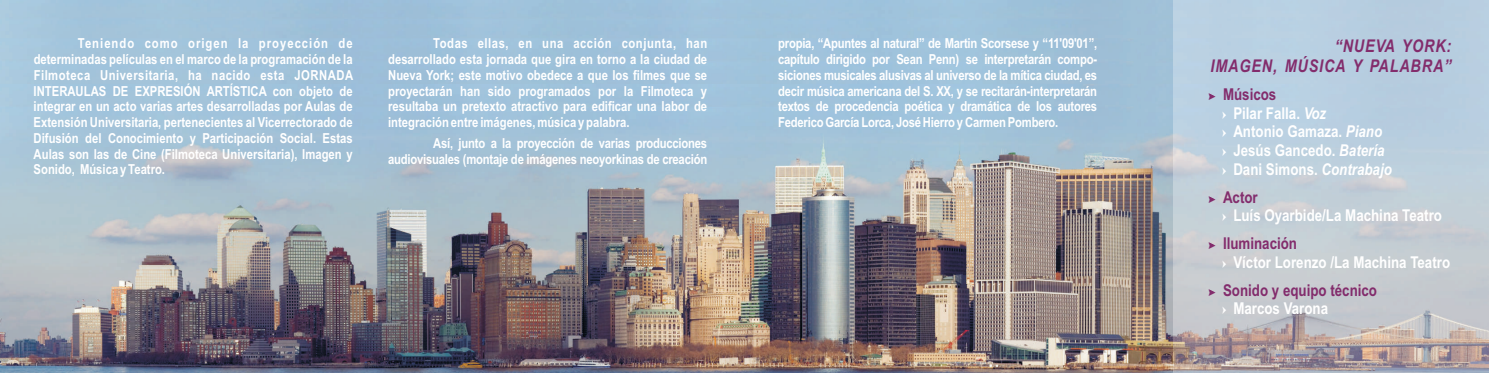
<style>
.page{position:relative;width:1489px;height:373px;background:#fff}
.page>*{position:absolute;margin:0;border:0;box-sizing:border-box;transform-origin:0 0}
.t1{font:italic 700 17.5px/20.1px "Arial Narrow";letter-spacing:.05em;color:#832c6c;text-align:right}
.t2{font:700 16.25px/18.6px "Arial Narrow";color:#fff}
.t3{font:700 16.25px "Arial Narrow";color:#832c6c}
.t4{font:700 13.75px/15.8px "Arial Narrow";letter-spacing:-.015em;color:#fff;text-align:justify}
.s1{font-style:italic}
</style>
<div class="page">
<img style="left:0;top:0;width:1173px;height:372px">
<img style="left:1173px;top:0;width:315px;height:372px">
<svg style="left:1208px;top:93px;width:7px;height:7px"></svg>
<svg style="left:1208px;top:195px;width:7px;height:7px"></svg>
<svg style="left:1208px;top:242px;width:7px;height:7px"></svg>
<svg style="left:1208px;top:288px;width:7px;height:7px"></svg>
<svg style="left:1222px;top:111px;width:3px;height:7px"></svg>
<svg style="left:1222px;top:129px;width:3px;height:8px"></svg>
<svg style="left:1222px;top:148px;width:3px;height:8px"></svg>
<svg style="left:1222px;top:167px;width:3px;height:7px"></svg>
<svg style="left:1222px;top:213px;width:3px;height:8px"></svg>
<svg style="left:1222px;top:260px;width:3px;height:7px"></svg>
<svg style="left:1222px;top:306px;width:3px;height:8px"></svg>
<p class="t4" style="left:34px;top:37px;width:321px;text-indent:44px">Teniendo como origen la proyección de determinadas películas en el marco de la programación de la Filmoteca Universitaria, ha nacido esta JORNADA INTERAULAS DE EXPRESIÓN ARTÍSTICA con objeto de integrar en un acto varias artes desarrolladas por Aulas de Extensión Universitaria, pertenecientes al Vicerrectorado de Difusión del Conocimiento y Participación Social. Estas Aulas son las de Cine (Filmoteca Universitaria), Imagen y Sonido, Música y Teatro.</p>
<p class="t4" style="left:778px;top:37px;width:320px">propia, “Apuntes al natural” de Martin Scorsese y “11'09'01”, capítulo dirigido por Sean Penn) se interpretarán compo&shy;siciones musicales alusivas al universo de la mítica ciudad, es decir música americana del S. XX, y se recitarán-interpretarán textos de procedencia poética y dramática de los autores Federico García Lorca, José Hierro y Carmen Pombero.</p>
<p class="t4" style="left:388px;top:37px;width:320px;text-indent:45px">Todas ellas, en una acción conjunta, han desarrollado esta jornada que gira en torno a la ciudad de Nueva York; este motivo obedece a que los filmes que se proyectarán han sido programados por la Filmoteca y resultaba un pretexto atractivo para edificar una labor de integración entre imágenes, música y palabra.</p>
<p class="t4" style="left:388px;top:136px;width:320px;text-align:right">Así, junto a la proyección de varias producciones audiovisuales (montaje de imágenes neoyorkinas de creación</p>
<p class="t1" style="left:1210px;top:37px;width:242px">“NUEVA YORK:<br>IMAGEN, MÚSICA Y PALABRA”</p>
<p class="t3" style="left:1222px;top:88px;width:55px">Músicos</p>
<p class="t2" style="left:1233px;top:105px;width:160px">Pilar Falla. <span class="s1">Voz<br></span>Antonio Gamaza. <span class="s1">Piano<br></span>Jesús Gancedo. <span class="s1">Batería<br></span>Dani Simons. <span class="s1">Contrabajo</span></p>
<p class="t2" style="left:1233px;top:207px;width:210px">Luís Oyarbide/La Machina Teatro</p>
<p class="t2" style="left:1233px;top:254px;width:218px">Víctor Lorenzo /La Machina Teatro</p>
<p class="t2" style="left:1233px;top:300px;width:96px">Marcos Varona</p>
<p class="t3" style="left:1222px;top:190px;width:36px">Actor</p>
<p class="t3" style="left:1222px;top:237px;width:76px">Iluminación</p>
<p class="t3" style="left:1222px;top:283px;width:156px">Sonido y equipo técnico</p>
</div>
